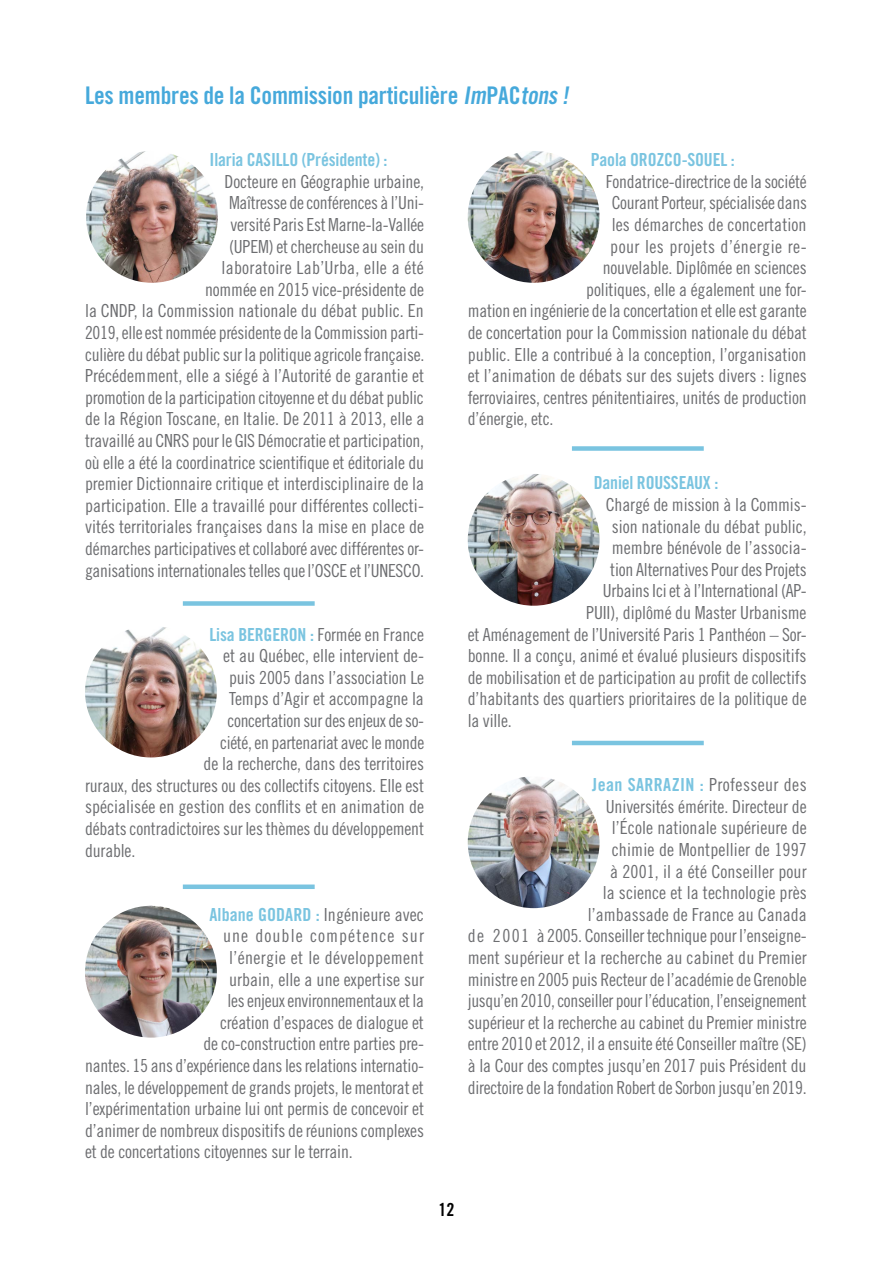
<style>
.page{position:relative;width:893px;height:1263px;background:#fff}
.page>*{position:absolute;margin:0;border:0;box-sizing:border-box;transform-origin:0 0}
.t1{font:24.3px "Trade Gothic LT Std Bd Cn 20";letter-spacing:-.01em;color:#46a9db}
.t2{font:18px/21.6px "Trade Gothic Cond Eighteen";letter-spacing:-.01em;color:#6d6e71;text-align:right}
.t3{font:18px "Trade Gothic LT Std Bd Cn 20";letter-spacing:-.01em;color:#7ac4e0}
.t4{font:18px "Trade Gothic Cond Eighteen";letter-spacing:.025em;color:#6d6e71}
.t5{font:18px "Trade Gothic LT Std Bd Cn 20";letter-spacing:.02em;color:#7ac4e0}
.t6{font:18px "Trade Gothic Cond Eighteen";letter-spacing:.02em;color:#6d6e71}
.t7{font:18px "Trade Gothic Cond Eighteen";letter-spacing:.06em;color:#6d6e71}
.t8{font:18px "Trade Gothic Bold Cond Twenty";color:#000}
.s1{font-style:italic}
.s2{font-family:"Trade Gothic LT Std Bd Cn 20";color:#7ac4e0}
.s3{font-family:"Trade Gothic Cond Eighteen";color:#6d6e71}
</style>
<div class="page">
<img style="left:86px;top:151px;width:132px;height:132px;border-radius:66px">
<img style="left:468px;top:474px;width:132px;height:132px;border-radius:66px">
<img style="left:468px;top:151px;width:132px;height:132px;border-radius:66px">
<img style="left:85px;top:626px;width:132px;height:131px;border-radius:66px">
<img style="left:468px;top:776px;width:132px;height:132px;border-radius:66px">
<img style="left:85px;top:906px;width:132px;height:131px;border-radius:66px">
<div style="left:183px;top:601px;width:132px;height:5px;background:#7ac4e0"></div>
<div style="left:183px;top:884px;width:132px;height:5px;background:#7ac4e0"></div>
<div style="left:572px;top:446px;width:132px;height:5px;background:#7ac4e0"></div>
<hr style="left:572px;top:741px;width:132px;height:4px;background:#7ac4e0">
<h1 class="t1" style="left:85px;top:81px;width:490px">Les membres de la Commission particulière <span class="s1">Im</span>PAC<span class="s1">tons !</span></h1>
<p class="t3" style="left:210px;top:149px;width:179px">Ilaria CASILLO (Présidente) :</p>
<p class="t2" style="left:85px;top:170px;width:341px">Docteure en Géographie urbaine,<br>Maîtresse de conférences à l’Uni-<br>versité Paris Est Marne-la-Vallée<br>(UPEM) et chercheuse au sein du<br>laboratoire Lab’Urba, elle a été<br>nommée en 2015 vice-présidente de<br>la CNDP, la Commission nationale du débat public. En 2019, elle est nommée présidente de la Commission parti&shy;culière du débat public sur la politique agricole française.<br>Précédemment, elle a siégé à l’Autorité de garantie et promotion de la participation citoyenne et du débat public de la Région Toscane, en Italie. De 2011 à 2013, elle a travaillé au CNRS pour le GIS Démocratie et participation, où elle a été la coordinatrice scientifique et éditoriale du premier Dictionnaire critique et interdisciplinaire de la participation. Elle a travaillé pour différentes collecti&shy;vités territoriales françaises dans la mise en place de démarches participatives et collaboré avec différentes or&shy;ganisations internationales telles que l’OSCE et l’UNESCO.</p>
<p class="t2" style="left:210px;top:623px;width:216px"><span class="s2">Lisa BERGERON :</span> Formée en France</p>
<p class="t2" style="left:223px;top:645px;width:203px">et au Québec, elle intervient de-</p>
<p class="t2" style="left:229px;top:666px;width:197px">puis 2005 dans l’association Le</p>
<p class="t2" style="left:229px;top:688px;width:196px">Temps d’Agir et accompagne la</p>
<p class="t2" style="left:228px;top:710px;width:198px">concertation sur des enjeux de so-</p>
<p class="t2" style="left:220px;top:731px;width:206px">ciété, en partenariat avec le monde</p>
<p class="t2" style="left:204px;top:753px;width:222px">de la recherche, dans des territoires</p>
<p class="t2" style="left:85px;top:774px;width:340px">ruraux, des structures ou des collectifs citoyens. Elle est</p>
<p class="t2" style="left:85px;top:796px;width:341px">spécialisée en gestion des conflits et en animation de</p>
<p class="t2" style="left:85px;top:818px;width:340px">débats contradictoires sur les thèmes du développement</p>
<p class="t2" style="left:85px;top:839px;width:52px">durable.</p>
<p class="t2" style="left:210px;top:903px;width:216px"><span class="s2">Albane GODARD :</span> Ingénieure avec</p>
<p class="t7" style="left:223px;top:925px;width:202px">une double compétence sur</p>
<p class="t6" style="left:229px;top:947px;width:196px">l’énergie et le développement</p>
<p class="t2" style="left:229px;top:968px;width:197px">urbain, elle a une expertise sur</p>
<p class="t2" style="left:228px;top:990px;width:198px">les enjeux environnementaux et la</p>
<p class="t2" style="left:220px;top:1011px;width:205px">création d’espaces de dialogue et</p>
<p class="t2" style="left:204px;top:1033px;width:222px">de co-construction entre parties pre-</p>
<p class="t2" style="left:85px;top:1055px;width:341px">nantes. 15 ans d’expérience dans les relations internatio-</p>
<p class="t2" style="left:85px;top:1076px;width:340px">nales, le développement de grands projets, le mentorat et</p>
<p class="t2" style="left:85px;top:1098px;width:340px">l’expérimentation urbaine lui ont permis de concevoir et</p>
<p class="t2" style="left:85px;top:1119px;width:340px">d’animer de nombreux dispositifs de réunions complexes</p>
<p class="t2" style="left:85px;top:1141px;width:269px">et de concertations citoyennes sur le terrain.</p>
<p class="t3" style="left:591px;top:149px;width:146px">Paola OROZCO-SOUEL :</p>
<p class="t2" style="left:606px;top:170px;width:202px">Fondatrice-directrice de la société</p>
<p class="t2" style="left:612px;top:192px;width:197px">Courant Porteur, spécialisée dans</p>
<p class="t2" style="left:612px;top:213px;width:196px">les démarches de concertation</p>
<p class="t4" style="left:610px;top:235px;width:198px">pour les projets d’énergie re-</p>
<p class="t2" style="left:603px;top:257px;width:205px">nouvelable. Diplômée en sciences</p>
<p class="t2" style="left:586px;top:278px;width:222px">politiques, elle a également une for-</p>
<p class="t2" style="left:468px;top:300px;width:341px">mation en ingénierie de la concertation et elle est garante</p>
<p class="t2" style="left:468px;top:321px;width:341px">de concertation pour la Commission nationale du débat</p>
<p class="t2" style="left:468px;top:343px;width:340px">public. Elle a contribué à la conception, l’organisation</p>
<p class="t2" style="left:468px;top:365px;width:340px">et l’animation de débats sur des sujets divers : lignes</p>
<p class="t2" style="left:468px;top:386px;width:340px">ferroviaires, centres pénitentiaires, unités de production</p>
<p class="t2" style="left:468px;top:408px;width:87px">d’énergie, etc.</p>
<p class="t3" style="left:594px;top:472px;width:126px">Daniel ROUSSEAUX :</p>
<p class="t2" style="left:606px;top:494px;width:203px">Chargé de mission à la Commis-</p>
<p class="t2" style="left:612px;top:515px;width:197px">sion nationale du débat public,</p>
<p class="t2" style="left:612px;top:537px;width:197px">membre bénévole de l’associa-</p>
<p class="t2" style="left:610px;top:558px;width:198px">tion Alternatives Pour des Projets</p>
<p class="t2" style="left:603px;top:580px;width:206px">Urbains Ici et à l’International (AP-</p>
<p class="t2" style="left:586px;top:602px;width:222px">PUII), diplômé du Master Urbanisme</p>
<p class="t2" style="left:468px;top:623px;width:341px">et Aménagement de l’Université Paris 1 Panthéon – Sor-</p>
<p class="t2" style="left:468px;top:645px;width:340px">bonne. Il a conçu, animé et évalué plusieurs dispositifs</p>
<p class="t2" style="left:468px;top:666px;width:340px">de mobilisation et de participation au profit de collectifs</p>
<p class="t2" style="left:468px;top:688px;width:340px">d’habitants des quartiers prioritaires de la politique de</p>
<p class="t2" style="left:468px;top:710px;width:46px">la ville.</p>
<p class="t5" style="left:592px;top:774px;width:216px">Jean SARRAZIN : <span class="s3">Professeur des</span></p>
<p class="t2" style="left:468px;top:795px;width:341px">Universités émérite. Directeur de<br>l’École nationale supérieure de<br>chimie de Montpellier de 1997<br>à 2001, il a été Conseiller pour<br>la science et la technologie près<br>l’ambassade de France au Canada<br>de 2001 à 2005. Conseiller technique pour l’enseigne&shy;ment supérieur et la recherche au cabinet du Premier ministre en 2005 puis Recteur de l’académie de Grenoble jusqu’en 2010, conseiller pour l’éducation, l’enseignement supérieur et la recherche au cabinet du Premier ministre entre 2010 et 2012, il a ensuite été Conseiller maître (SE) à la Cour des comptes jusqu’en 2017 puis Président du directoire de la fondation Robert de Sorbon jusqu’en 2019.</p>
<p class="t8" style="left:438px;top:1199px;width:17px">12</p>
</div>
